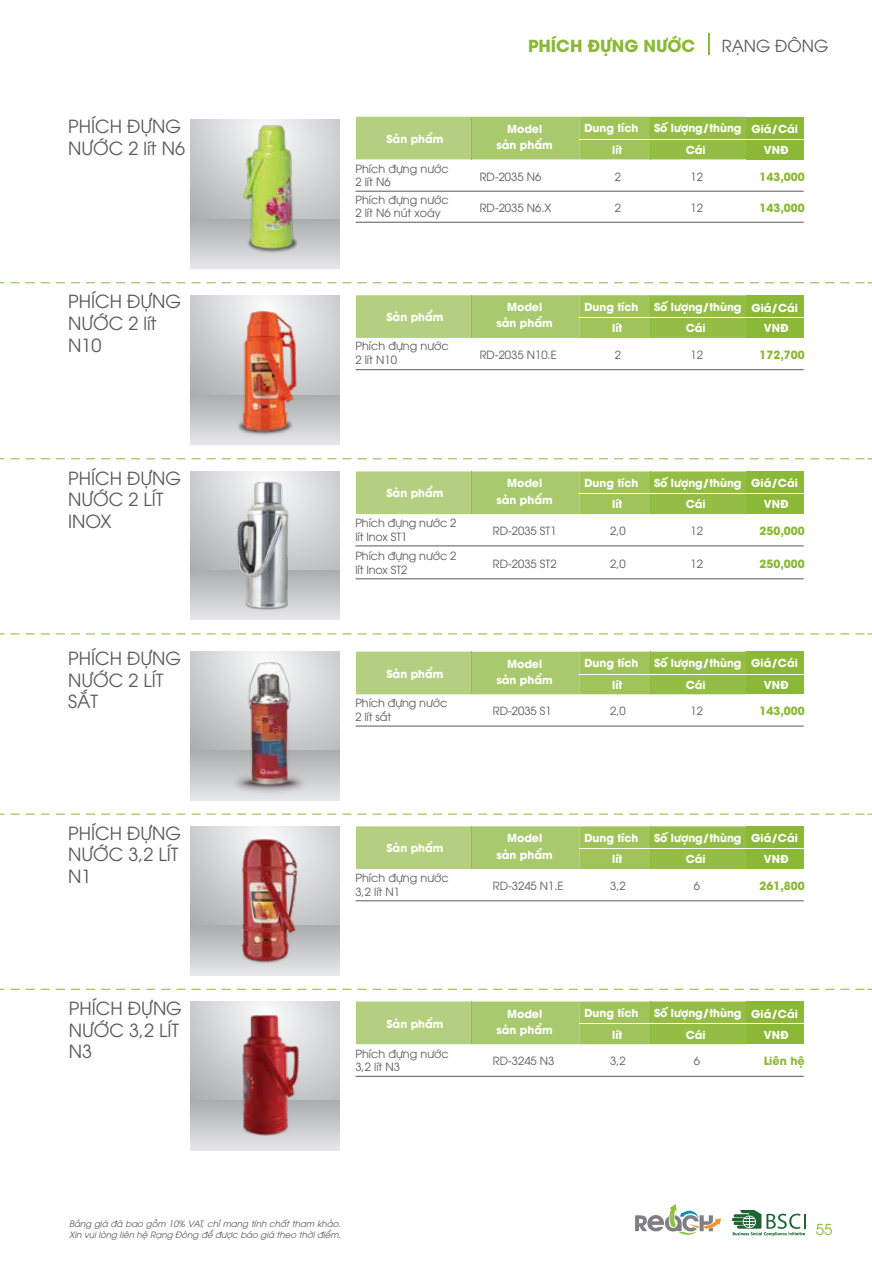
<style>
.page{position:relative;width:872px;height:1276px;background:#fff}
.page>*{position:absolute;margin:0;border:0;box-sizing:border-box;transform-origin:0 0}
.t1{font:18px/21.6px "UTM Avo";color:#58595b}
.t2{font:700 16.5px "UTM Avo";color:#8bb836}
.t3{font:16.5px "UTM Avo";color:#58595b}
.t4{font:15px "UTM Avo";color:#8bb836}
.t5{font:11.25px/13.5px "UTM Avo";color:#58595b}
.t6{font:700 11.25px "UTM Avo";color:#8bb836}
.t7{font:700 10.95px/16px "UTM Avo";color:#fff;text-align:center}
.t8{font:italic 8.7px/10.5px "UTM Avo";color:#58595b}
</style>
<div class="page">
<hr style="left:708px;top:34px;width:2px;height:21px;background:#8bb836">
<svg style="left:635px;top:1204px;width:86px;height:31px"></svg>
<svg style="left:732px;top:1210px;width:73px;height:26px"></svg>
<svg style="left:10px;top:814px;width:862px;height:1px"></svg>
<svg style="left:10px;top:989px;width:862px;height:1px"></svg>
<svg style="left:10px;top:633px;width:862px;height:1px"></svg>
<svg style="left:10px;top:458px;width:862px;height:1px"></svg>
<svg style="left:10px;top:282px;width:862px;height:1px"></svg>
<svg style="left:191px;top:1001px;width:149px;height:99px;background:#cfd0d1"></svg>
<div style="left:191px;top:1100px;width:149px;height:50px;background:linear-gradient(to bottom,#aaabad,#e4e5e7)"></div>
<hr style="left:355px;top:1076px;width:448px;height:1px;background:#58595b">
<svg style="left:356px;top:1001px;width:390px;height:43px;background:#a7c768"></svg>
<hr style="left:650px;top:1001px;width:1px;height:43px;background:#8db938">
<div style="left:746px;top:1001px;width:58px;height:43px;background:#8bb836"></div>
<hr style="left:579px;top:1023px;width:225px;height:1px;background:#fff">
<img style="left:229px;top:1011px;width:74px;height:131px">
<svg style="left:191px;top:471px;width:149px;height:99px;background:#cecfd0"></svg>
<div style="left:191px;top:570px;width:149px;height:50px;background:linear-gradient(to bottom,#aaacad,#e5e6e7)"></div>
<svg style="left:356px;top:471px;width:390px;height:43px;background:#a6c768"></svg>
<hr style="left:650px;top:471px;width:1px;height:43px;background:#8db938">
<div style="left:746px;top:471px;width:58px;height:43px;background:#8bb836"></div>
<hr style="left:579px;top:493px;width:225px;height:1px;background:#fff">
<hr style="left:355px;top:545px;width:448px;height:1px;background:#58595b">
<hr style="left:355px;top:578px;width:448px;height:1px;background:#58595b">
<img style="left:229px;top:477px;width:72px;height:138px">
<svg style="left:191px;top:651px;width:149px;height:99px;background:#cbcccd"></svg>
<div style="left:191px;top:750px;width:149px;height:50px;background:linear-gradient(to bottom,#aaacad,#e4e6e7)"></div>
<svg style="left:356px;top:651px;width:390px;height:43px;background:#a7c768"></svg>
<hr style="left:650px;top:651px;width:1px;height:43px;background:#8db938">
<div style="left:746px;top:651px;width:58px;height:43px;background:#8bb836"></div>
<hr style="left:579px;top:674px;width:225px;height:1px;background:#fff">
<hr style="left:355px;top:726px;width:448px;height:1px;background:#58595b">
<img style="left:228px;top:651px;width:82px;height:144px">
<svg style="left:191px;top:296px;width:149px;height:99px;background:#d0d1d3"></svg>
<div style="left:191px;top:395px;width:149px;height:50px;background:linear-gradient(to bottom,#abacae,#e5e6e7)"></div>
<svg style="left:356px;top:295px;width:390px;height:43px;background:#a6c767"></svg>
<hr style="left:650px;top:295px;width:1px;height:43px;background:#8db938">
<div style="left:746px;top:295px;width:58px;height:43px;background:#8bb836"></div>
<hr style="left:579px;top:317px;width:225px;height:1px;background:#fff">
<hr style="left:355px;top:369px;width:448px;height:1px;background:#58595b">
<img style="left:233px;top:310px;width:65px;height:126px">
<svg style="left:191px;top:120px;width:149px;height:99px;background:#cbccce"></svg>
<div style="left:191px;top:219px;width:149px;height:50px;background:linear-gradient(to bottom,#abacae,#e5e6e7)"></div>
<svg style="left:356px;top:117px;width:390px;height:42px;background:#a5c666"></svg>
<hr style="left:650px;top:117px;width:1px;height:42px;background:#8db938">
<div style="left:746px;top:117px;width:58px;height:42px;background:#8bb836"></div>
<hr style="left:579px;top:139px;width:225px;height:1px;background:#fff">
<hr style="left:355px;top:191px;width:448px;height:1px;background:#58595b">
<hr style="left:355px;top:222px;width:448px;height:1px;background:#58595b">
<img style="left:232px;top:120px;width:76px;height:133px">
<svg style="left:191px;top:826px;width:149px;height:99px;background:#cfd0d2"></svg>
<div style="left:191px;top:925px;width:149px;height:50px;background:linear-gradient(to bottom,#aaabad,#e4e6e7)"></div>
<svg style="left:356px;top:826px;width:390px;height:43px;background:#a6c767"></svg>
<hr style="left:650px;top:826px;width:1px;height:43px;background:#8db938">
<div style="left:746px;top:826px;width:58px;height:43px;background:#8bb836"></div>
<hr style="left:579px;top:848px;width:225px;height:1px;background:#fff">
<hr style="left:355px;top:900px;width:448px;height:1px;background:#58595b">
<img style="left:231px;top:835px;width:69px;height:134px">
<h1 class="t1" style="left:68px;top:114px;width:118px">PHÍCH ĐỰNG<br>NƯỚC 2 lít N6</h1>
<h1 class="t1" style="left:68px;top:289px;width:115px">PHÍCH ĐỰNG<br>NƯỚC 2 lít<br>N10</h1>
<h1 class="t1" style="left:68px;top:466px;width:115px">PHÍCH ĐỰNG<br>NƯỚC 2 LÍT<br>INOX</h1>
<h1 class="t1" style="left:68px;top:646px;width:115px">PHÍCH ĐỰNG<br>NƯỚC 2 LÍT<br>SẮT</h1>
<h1 class="t1" style="left:68px;top:820px;width:115px">PHÍCH ĐỰNG<br>NƯỚC 3,2 LÍT<br>N1</h1>
<h1 class="t1" style="left:69px;top:995px;width:115px">PHÍCH ĐỰNG<br>NƯỚC 3,2 LÍT<br>N3</h1>
<p class="t7" style="left:386px;top:130px;width:59px">Sản phẩm</p>
<p class="t5" style="left:355px;top:161px;width:95px">Phích đựng nước<br>2 lít N6</p>
<p class="t5" style="left:355px;top:192px;width:95px">Phích đựng nước<br>2 lít N6 nút xoáy</p>
<h2 class="t2" style="left:528px;top:32px;width:169px">PHÍCH ĐỰNG NƯỚC</h2>
<h2 class="t3" style="left:721px;top:33px;width:108px">RẠNG ĐÔNG</h2>
<p class="t7" style="left:496px;top:120px;width:58px">Model sản phẩm</p>
<p class="t5" style="left:480px;top:169px;width:63px">RD-2035 N6</p>
<p class="t5" style="left:480px;top:200px;width:73px">RD-2035 N6.X</p>
<p class="t7" style="left:584px;top:119px;width:55px">Dung tích</p>
<p class="t7" style="left:654px;top:119px;width:146px">Số lượng/thùng Giá/Cái</p>
<p class="t7" style="left:612px;top:141px;width:12px">lít</p>
<p class="t7" style="left:685px;top:141px;width:21px">Cái</p>
<p class="t7" style="left:764px;top:141px;width:26px">VNĐ</p>
<p class="t5" style="left:615px;top:169px;width:8px">2</p>
<p class="t5" style="left:615px;top:200px;width:8px">2</p>
<p class="t5" style="left:690px;top:169px;width:14px">12</p>
<p class="t5" style="left:690px;top:200px;width:14px">12</p>
<p class="t6" style="left:759px;top:167px;width:47px">143,000</p>
<p class="t6" style="left:759px;top:198px;width:47px">143,000</p>
<p class="t7" style="left:386px;top:308px;width:59px">Sản phẩm</p>
<p class="t7" style="left:496px;top:298px;width:58px">Model sản phẩm</p>
<p class="t7" style="left:584px;top:297px;width:55px">Dung tích</p>
<p class="t7" style="left:654px;top:297px;width:146px">Số lượng/thùng Giá/Cái</p>
<p class="t7" style="left:612px;top:319px;width:12px">lít</p>
<p class="t7" style="left:685px;top:319px;width:21px">Cái</p>
<p class="t7" style="left:764px;top:319px;width:26px">VNĐ</p>
<p class="t5" style="left:355px;top:338px;width:95px">Phích đựng nước<br>2 lít N10</p>
<p class="t5" style="left:480px;top:347px;width:78px">RD-2035 N10.E</p>
<p class="t5" style="left:615px;top:347px;width:8px">2</p>
<p class="t5" style="left:690px;top:347px;width:14px">12</p>
<p class="t6" style="left:759px;top:345px;width:47px">172,700</p>
<p class="t7" style="left:386px;top:484px;width:59px">Sản phẩm</p>
<p class="t5" style="left:355px;top:515px;width:103px">Phích đựng nước 2 lít Inox ST1</p>
<p class="t5" style="left:355px;top:548px;width:103px">Phích đựng nước 2 lít Inox ST2</p>
<p class="t7" style="left:386px;top:664px;width:59px">Sản phẩm</p>
<p class="t7" style="left:496px;top:474px;width:58px">Model sản phẩm</p>
<p class="t5" style="left:493px;top:523px;width:65px">RD-2035 ST1</p>
<p class="t5" style="left:493px;top:556px;width:65px">RD-2035 ST2</p>
<p class="t7" style="left:584px;top:473px;width:55px">Dung tích</p>
<p class="t7" style="left:654px;top:473px;width:145px">Số lượng/thùng Giá/Cái</p>
<p class="t7" style="left:612px;top:495px;width:12px">lít</p>
<p class="t7" style="left:685px;top:495px;width:21px">Cái</p>
<p class="t7" style="left:764px;top:495px;width:26px">VNĐ</p>
<p class="t5" style="left:610px;top:523px;width:17px">2,0</p>
<p class="t5" style="left:610px;top:556px;width:17px">2,0</p>
<p class="t5" style="left:690px;top:523px;width:14px">12</p>
<p class="t5" style="left:690px;top:556px;width:14px">12</p>
<p class="t6" style="left:759px;top:522px;width:47px">250,000</p>
<p class="t6" style="left:759px;top:555px;width:47px">250,000</p>
<p class="t7" style="left:496px;top:654px;width:58px">Model sản phẩm</p>
<p class="t7" style="left:584px;top:654px;width:55px">Dung tích</p>
<p class="t7" style="left:654px;top:654px;width:145px">Số lượng/thùng Giá/Cái</p>
<p class="t7" style="left:612px;top:675px;width:12px">lít</p>
<p class="t7" style="left:685px;top:675px;width:21px">Cái</p>
<p class="t7" style="left:764px;top:675px;width:26px">VNĐ</p>
<p class="t5" style="left:355px;top:695px;width:93px">Phích đựng nước<br>2 lít sắt</p>
<p class="t5" style="left:493px;top:703px;width:60px">RD-2035 S1</p>
<p class="t5" style="left:610px;top:703px;width:17px">2,0</p>
<p class="t5" style="left:690px;top:703px;width:14px">12</p>
<p class="t6" style="left:759px;top:702px;width:47px">143,000</p>
<p class="t7" style="left:386px;top:839px;width:59px">Sản phẩm</p>
<p class="t7" style="left:584px;top:828px;width:55px">Dung tích</p>
<p class="t7" style="left:654px;top:828px;width:89px">Số lượng/thùng</p>
<p class="t7" style="left:612px;top:850px;width:12px">lít</p>
<p class="t7" style="left:685px;top:850px;width:21px">Cái</p>
<p class="t7" style="left:496px;top:829px;width:58px">Model sản phẩm</p>
<p class="t7" style="left:751px;top:826px;width:48px;line-height:21.3px">Giá/Cái<br>VNĐ</p>
<p class="t5" style="left:355px;top:870px;width:95px">Phích đựng nước<br>3,2 lít N1</p>
<p class="t5" style="left:493px;top:878px;width:72px">RD-3245 N1.E</p>
<p class="t5" style="left:610px;top:878px;width:17px">3,2</p>
<p class="t5" style="left:693px;top:878px;width:8px">6</p>
<p class="t6" style="left:759px;top:876px;width:47px">261,800</p>
<p class="t7" style="left:386px;top:1014px;width:59px">Sản phẩm</p>
<p class="t7" style="left:496px;top:1004px;width:58px">Model sản phẩm</p>
<p class="t7" style="left:584px;top:1003px;width:55px">Dung tích</p>
<p class="t7" style="left:654px;top:1003px;width:145px">Số lượng/thùng Giá/Cái</p>
<p class="t7" style="left:612px;top:1025px;width:12px">lít</p>
<p class="t7" style="left:685px;top:1025px;width:21px">Cái</p>
<p class="t7" style="left:764px;top:1025px;width:26px">VNĐ</p>
<p class="t5" style="left:355px;top:1045px;width:95px">Phích đựng nước<br>3,2 lít N3</p>
<p class="t5" style="left:493px;top:1053px;width:63px">RD-3245 N3</p>
<p class="t5" style="left:610px;top:1053px;width:17px">3,2</p>
<p class="t5" style="left:693px;top:1053px;width:8px">6</p>
<p class="t6" style="left:764px;top:1051px;width:42px">Liên hệ</p>
<p class="t8" style="left:69px;top:1217px;width:273px">Bảng giá đã bao gồm 10% VAT, chỉ mang tính chất tham khảo.<br>Xin vui lòng liên hệ Rạng Đông để được báo giá theo thời điểm.</p>
<h3 class="t4" style="left:815px;top:1218px;width:18px">55</h3>
</div>
